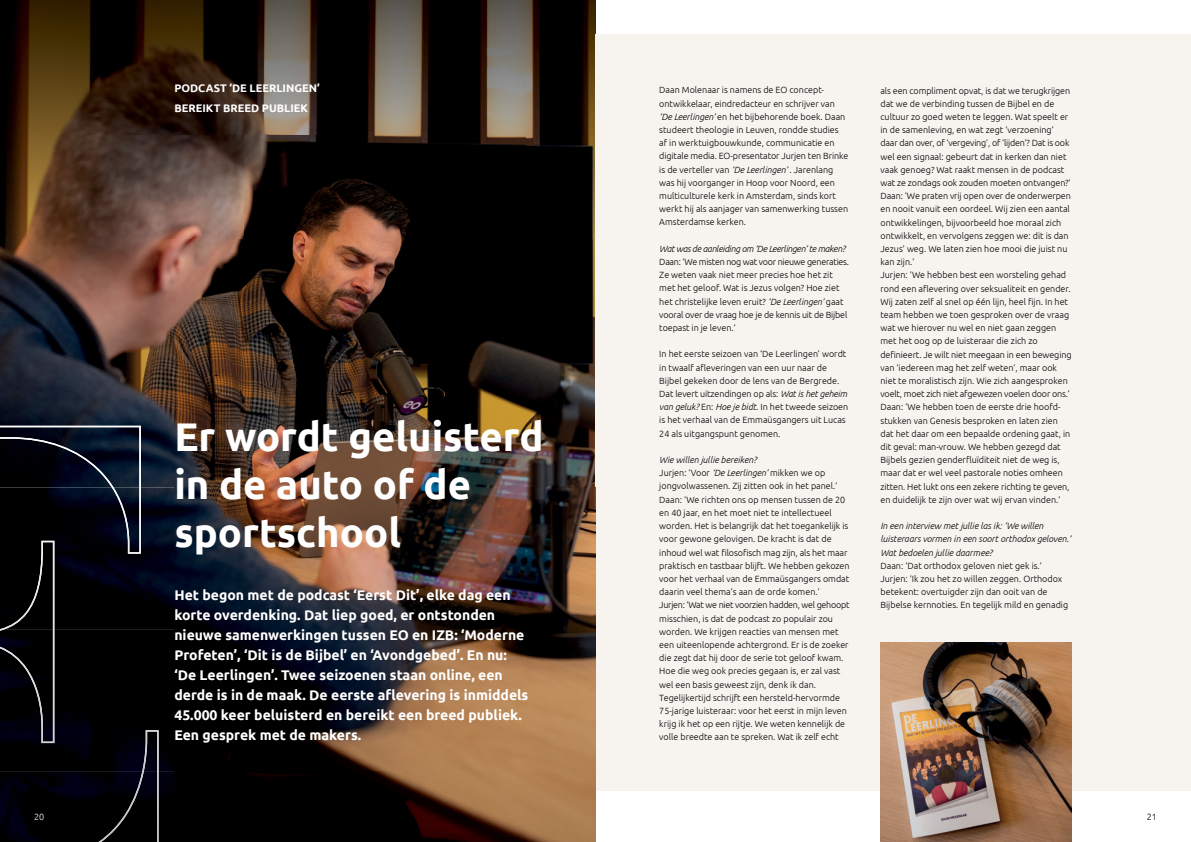
<style>
.page{position:relative;width:1191px;height:842px;background:#fff}
.page>*{position:absolute;margin:0;border:0;box-sizing:border-box;transform-origin:0 0}
.t1{font:700 40px/48px "Ubuntu";color:#fff}
.t2{font:700 14px/20px "Ubuntu";color:#fff}
.t3{font:700 11px/20px "Ubuntu";color:#fff}
.t4{font:300 9px/13.2px "Ubuntu";color:#000}
.t5{font:italic 300 9px/13.2px "Ubuntu";color:#000}
.t6{font:italic 300 9px "Ubuntu";letter-spacing:-.03em;color:#000}
.t7{font:300 9px "Ubuntu";color:#fff}
.s1{font-style:italic}
</style>
<div class="page">
<img style="left:0;top:0;width:595px;height:842px">
<div style="left:595px;top:34px;width:596px;height:757px;background:#f7f4f0"></div>
<svg style="left:0;top:426px;width:159px;height:62px;background:#121928"></svg>
<img style="left:0;top:488px;width:159px;height:354px">
<img style="left:880px;top:642px;width:191px;height:200px">
<p class="t7" style="left:34px;top:811px;width:12px">20</p>
<p class="t3" style="left:174px;top:78px;width:147px">PODCAST ‘DE LEERLINGEN’<br>BEREIKT BREED PUBLIEK</p>
<h1 class="t1" style="left:174px;top:412px;width:371px">Er wordt geluisterd in de auto of de sportschool</h1>
<p class="t2" style="left:174px;top:585px;width:355px">Het begon met de podcast ‘Eerst Dit’, elke dag een korte overdenking. Dat liep goed, er ontstonden nieuwe samenwerkingen tussen EO en IZB: ‘Moderne Profeten’, ‘Dit is de Bijbel’ en ‘Avondgebed’. En nu: ‘De Leerlingen’. Twee seizoenen staan online, een derde is in de maak. De eerste aflevering is inmiddels 45.000 keer beluisterd en bereikt een breed publiek.<br>Een gesprek met de makers.</p>
<p class="t4" style="left:659px;top:83px;width:190px">Daan Molenaar is namens de EO concept&shy;ontwikkelaar, eindredacteur en schrijver van <span class="s1">‘De Leerlingen’</span> en het bijbehorende boek. Daan studeert theologie in Leuven, rondde studies af in werktuigbouwkunde, communicatie en digitale media. EO-presentator Jurjen ten Brinke is de verteller van <span class="s1">‘De Leerlingen’</span> . Jarenlang was hij voorganger in Hoop voor Noord, een multiculturele kerk in Amsterdam, sinds kort werkt hij als aanjager van samenwerking tussen Amsterdamse kerken.</p>
<p class="t6" style="left:659px;top:243px;width:188px">Wat was de aanleiding om ‘De Leerlingen’ te maken?</p>
<p class="t4" style="left:659px;top:255px;width:191px">Daan: ‘We misten nog wat voor nieuwe generaties.<br>Ze weten vaak niet meer precies hoe het zit met het geloof. Wat is Jezus volgen? Hoe ziet het christelijke leven eruit? <span class="s1">‘De Leerlingen’</span> gaat vooral over de vraag hoe je de kennis uit de Bijbel toepast in je leven.’</p>
<p class="t4" style="left:659px;top:347px;width:191px">In het eerste seizoen van ‘De Leerlingen’ wordt in twaalf afleveringen van een uur naar de Bijbel gekeken door de lens van de Bergrede.<br>Dat levert uitzendingen op als: <span class="s1">Wat is het geheim van geluk?</span> En: <span class="s1">Hoe je bidt</span>. In het tweede seizoen is het verhaal van de Emmaüsgangers uit Lucas 24 als uitgangspunt genomen.</p>
<p class="t4" style="left:659px;top:453px;width:192px"><span class="s1">Wie willen jullie bereiken?<br></span>Jurjen: ‘Voor <span class="s1">‘De Leerlingen’</span> mikken we op jongvolwassenen. Zij zitten ook in het panel.’ Daan: ‘We richten ons op mensen tussen de 20 en 40 jaar, en het moet niet te intellectueel worden. Het is belangrijk dat het toegankelijk is voor gewone gelovigen. De kracht is dat de inhoud wel wat filosofisch mag zijn, als het maar praktisch en tastbaar blijft. We hebben gekozen voor het verhaal van de Emmaüsgangers omdat daarin veel thema’s aan de orde komen.’<br>Jurjen: ‘Wat we niet voorzien hadden, wel gehoopt misschien, is dat de podcast zo populair zou worden. We krijgen reacties van mensen met een uiteenlopende achtergrond. Er is de zoeker die zegt dat hij door de serie tot geloof kwam.<br>Hoe die weg ook precies gegaan is, er zal vast wel een basis geweest zijn, denk ik dan.<br>Tegelijkertijd schrijft een hersteld-hervormde 75-jarige luisteraar: voor het eerst in mijn leven krijg ik het op een rijtje. We weten kennelijk de volle breedte aan te spreken. Wat ik zelf echt</p>
<p class="t4" style="left:880px;top:83px;width:193px">als een compliment opvat, is dat we terugkrijgen dat we de verbinding tussen de Bijbel en de cultuur zo goed weten te leggen. Wat speelt er in de samenleving, en wat zegt ‘verzoening’ daar dan over, of ‘vergeving’, of ‘lijden’? Dat is ook wel een signaal: gebeurt dat in kerken dan niet vaak genoeg? Wat raakt mensen in de podcast wat ze zondags ook zouden moeten ontvangen?’ Daan: ‘We praten vrij open over de onderwerpen en nooit vanuit een oordeel. Wij zien een aantal ontwikkelingen, bijvoorbeeld hoe moraal zich ontwikkelt, en vervolgens zeggen we: dit is dan Jezus’ weg. We laten zien hoe mooi die juist nu kan zijn.’<br>Jurjen: ‘We hebben best een worsteling gehad rond een aflevering over seksualiteit en gender.<br>Wij zaten zelf al snel op één lijn, heel fijn. In het team hebben we toen gesproken over de vraag wat we hierover nu wel en niet gaan zeggen met het oog op de luisteraar die zich zo definieert. Je wilt niet meegaan in een beweging van ‘iedereen mag het zelf weten’, maar ook niet te moralistisch zijn. Wie zich aangesproken voelt, moet zich niet afgewezen voelen door ons.’ Daan: ‘We hebben toen de eerste drie hoofd&shy;stukken van Genesis besproken en laten zien dat het daar om een bepaalde ordening gaat, in dit geval: man-vrouw. We hebben gezegd dat Bijbels gezien genderfluïditeit niet de weg is, maar dat er wel veel pastorale noties omheen zitten. Het lukt ons een zekere richting te geven, en duidelijk te zijn over wat wij ervan vinden.’</p>
<p class="t5" style="left:880px;top:519px;width:192px">In een interview met jullie las ik: ‘We willen luisteraars vormen in een soort orthodox geloven.’<br>Wat bedoelen jullie daarmee?</p>
<p class="t4" style="left:880px;top:559px;width:189px">Daan: ‘Dat orthodox geloven niet gek is.’ Jurjen: ‘Ik zou het zo willen zeggen. Orthodox betekent: overtuigder zijn dan ooit van de Bijbelse kernnoties. En tegelijk mild en genadig</p>
<p class="t4" style="left:1146px;top:810px;width:12px">21</p>
</div>
